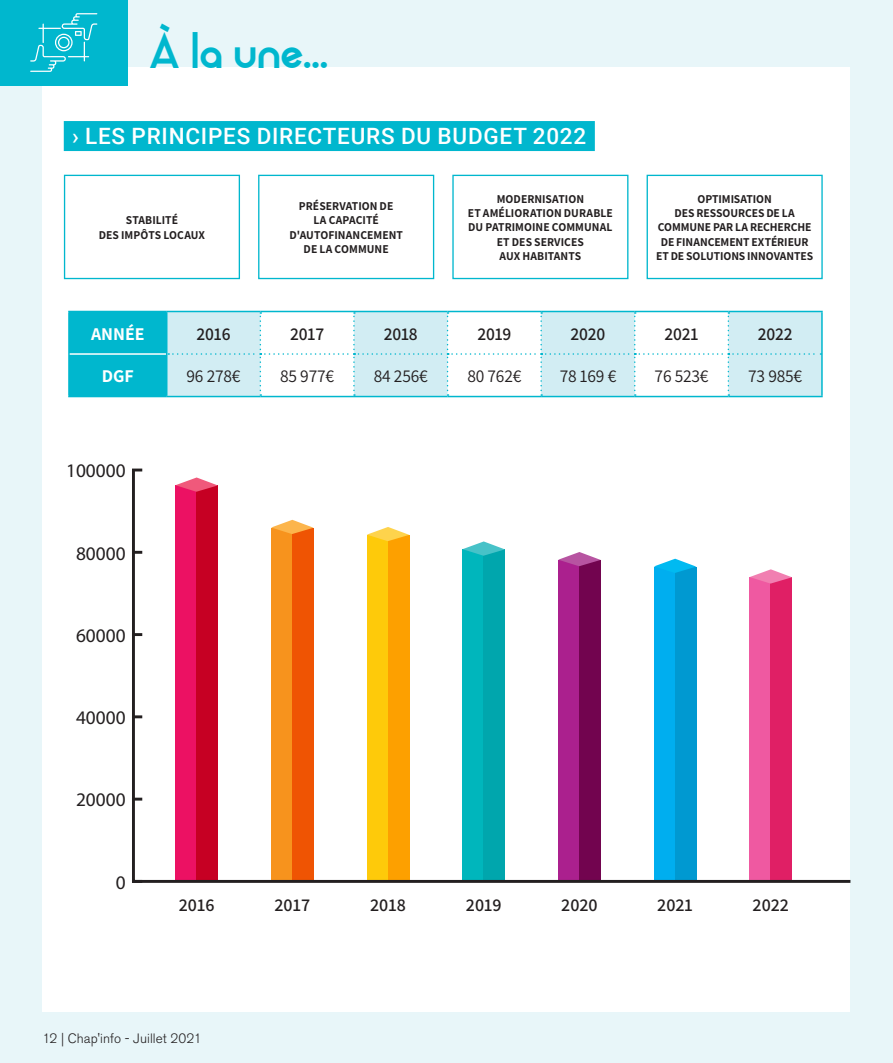
<style>
.page{position:relative;width:893px;height:1063px;background:#e8f6f9}
.page>*{position:absolute;margin:0;border:0;box-sizing:border-box;transform-origin:0 0}
.t1{font:45px "Alpaca Scarlett Demo";color:#00b7ce}
.t2{font:500 22.5px "Roboto";letter-spacing:.035em;color:#fff}
.t3{font:19.35px "Myriad Pro";color:#231f20}
.t4{font:600 18px "Assistant";letter-spacing:-.005em;color:#231f20}
.t5{font:18px "Assistant";letter-spacing:-.01em;color:#231f20}
.t6{font:700 18px "Assistant";color:#fff}
.t7{font:300 13.5px "Akzidenz Grotesk BE";letter-spacing:.005em;color:#231f20}
.t8{font:700 12px/14.4px "Assistant";color:#231f20;text-align:center}
</style>
<div class="page">
<div style="left:43px;top:68px;width:807px;height:944px;background:#fff"></div>
<div style="left:0;top:0;width:128px;height:85px;background:#00b7ce"></div>
<svg style="left:30px;top:13px;width:67px;height:59px"></svg>
<div style="left:64px;top:121px;width:531px;height:30px;background:#00b7ce"></div>
<div style="left:64px;top:175px;width:176px;height:104px;border:1px solid #00b7ce"></div>
<div style="left:258px;top:175px;width:176px;height:104px;border:1px solid #00b7ce"></div>
<div style="left:452px;top:175px;width:176px;height:104px;border:1px solid #00b7ce"></div>
<div style="left:647px;top:175px;width:176px;height:104px;border:1px solid #00b7ce"></div>
<hr style="left:68px;top:311px;width:99px;height:1px;background:#00b7ce">
<hr style="left:68px;top:312px;width:2px;height:42px;background:#00b7ce">
<hr style="left:728px;top:311px;width:95px;height:1px;background:#00b7ce">
<hr style="left:821px;top:312px;width:2px;height:42px;background:#00b7ce">
<hr style="left:68px;top:354px;width:2px;height:42px;background:#00b7ce">
<hr style="left:821px;top:354px;width:2px;height:42px;background:#00b7ce">
<hr style="left:68px;top:396px;width:99px;height:1px;background:#00b7ce">
<hr style="left:728px;top:396px;width:95px;height:1px;background:#00b7ce">
<svg style="left:69px;top:311px;width:752px;height:86px"></svg>
<hr style="left:70px;top:353px;width:96px;height:2px;background:#fff">
<svg style="left:132px;top:468px;width:719px;height:415px"></svg>
<svg style="left:175px;top:477px;width:43px;height:15px"></svg>
<svg style="left:271px;top:520px;width:42px;height:14px"></svg>
<svg style="left:367px;top:527px;width:42px;height:14px"></svg>
<svg style="left:463px;top:541px;width:42px;height:15px"></svg>
<svg style="left:558px;top:552px;width:43px;height:14px"></svg>
<svg style="left:654px;top:559px;width:42px;height:14px"></svg>
<svg style="left:750px;top:569px;width:42px;height:15px"></svg>
<h1 class="t1" style="left:149px;top:26px;width:180px">À la une...</h1>
<h2 class="t2" style="left:72px;top:121px;width:515px">› LES PRINCIPES DIRECTEURS DU BUDGET 2022</h2>
<p class="t8" style="left:99px;top:213px;width:108px">STABILITÉ<br>DES IMPÔTS LOCAUX</p>
<p class="t8" style="left:289px;top:198px;width:115px">PRÉSERVATION DE<br>LA CAPACITÉ<br>D'AUTOFINANCEMENT<br>DE LA COMMUNE</p>
<p class="t8" style="left:468px;top:191px;width:146px">MODERNISATION<br>ET AMÉLIORATION DURABLE<br>DU PATRIMOINE COMMUNAL<br>ET DES SERVICES<br>AUX HABITANTS</p>
<p class="t8" style="left:656px;top:191px;width:159px">OPTIMISATION<br>DES RESSOURCES DE LA<br>COMMUNE PAR LA RECHERCHE<br>DE FINANCEMENT EXTÉRIEUR<br>ET DE SOLUTIONS INNOVANTES</p>
<h3 class="t6" style="left:91px;top:321px;width:55px">ANNÉE</h3>
<h3 class="t4" style="left:196px;top:321px;width:36px">2016</h3>
<h3 class="t4" style="left:290px;top:321px;width:36px">2017</h3>
<h3 class="t4" style="left:384px;top:321px;width:36px">2018</h3>
<h3 class="t4" style="left:477px;top:321px;width:36px">2019</h3>
<h3 class="t4" style="left:571px;top:321px;width:36px">2020</h3>
<h3 class="t4" style="left:664px;top:321px;width:36px">2021</h3>
<h3 class="t4" style="left:758px;top:321px;width:36px">2022</h3>
<h3 class="t6" style="left:102px;top:364px;width:34px">DGF</h3>
<h3 class="t5" style="left:187px;top:364px;width:55px">96 278€</h3>
<h3 class="t5" style="left:280px;top:364px;width:55px">85 977€</h3>
<h3 class="t5" style="left:374px;top:364px;width:55px">84 256€</h3>
<h3 class="t5" style="left:467px;top:364px;width:55px">80 762€</h3>
<h3 class="t5" style="left:560px;top:364px;width:58px">78 169 €</h3>
<h3 class="t5" style="left:655px;top:364px;width:55px">76 523€</h3>
<h3 class="t5" style="left:748px;top:364px;width:55px">73 985€</h3>
<h3 class="t3" style="left:66px;top:459px;width:61px">100000</h3>
<h3 class="t3" style="left:76px;top:541px;width:51px">80000</h3>
<h3 class="t3" style="left:76px;top:623px;width:51px">60000</h3>
<h3 class="t3" style="left:76px;top:706px;width:51px">40000</h3>
<h3 class="t3" style="left:76px;top:788px;width:51px">20000</h3>
<h3 class="t3" style="left:116px;top:870px;width:11px">0</h3>
<h3 class="t4" style="left:179px;top:892px;width:37px">2016</h3>
<h3 class="t4" style="left:274px;top:892px;width:37px">2017</h3>
<h3 class="t4" style="left:370px;top:892px;width:37px">2018</h3>
<h3 class="t4" style="left:466px;top:892px;width:37px">2019</h3>
<h3 class="t4" style="left:561px;top:892px;width:38px">2020</h3>
<h3 class="t4" style="left:657px;top:892px;width:37px">2021</h3>
<h3 class="t4" style="left:753px;top:892px;width:38px">2022</h3>
<p class="t7" style="left:43px;top:1031px;width:161px">12 | Chap'info - Juillet 2021</p>
</div>
